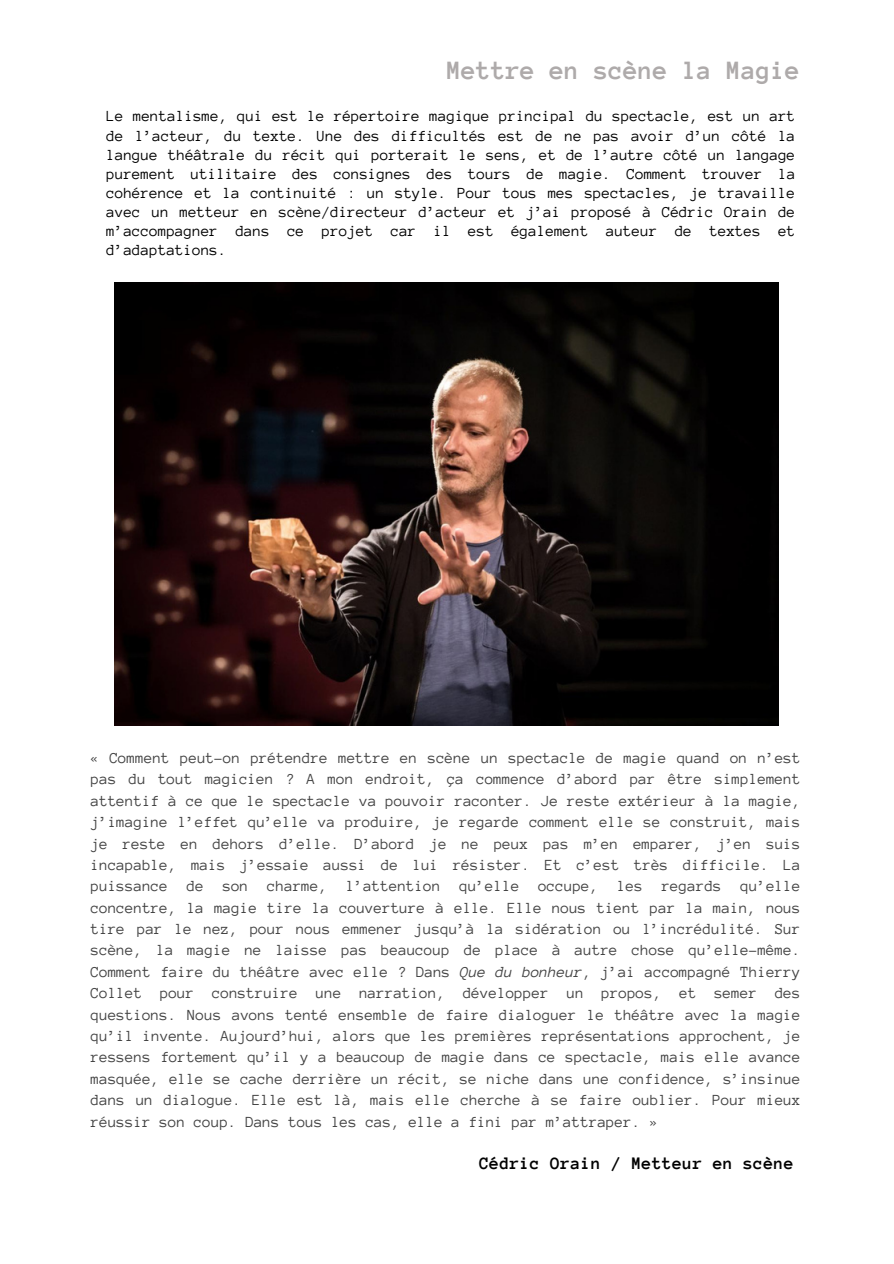
<style>
.page{position:relative;width:894px;height:1264px;background:#fff}
.page>*{position:absolute;margin:0;border:0;box-sizing:border-box;transform-origin:0 0}
.t1{font:700 27px "Anonymous Pro";color:#aeaaaa}
.t2{font:700 18px "Anonymous Pro";letter-spacing:.02em;color:#000}
.t3{font:15.75px/21.3px "Anonymous Pro";color:#434343;text-align:justify}
.t4{font:15.75px/19.2px "Anonymous Pro";color:#000;text-align:justify}
.s1{font-style:italic}
</style>
<div class="page">
<img style="left:114px;top:282px;width:664px;height:443px">
<h1 class="t1" style="left:446px;top:57px;width:355px">Mettre en scène la Magie</h1>
<p class="t4" style="left:106px;top:107px;width:690px">Le mentalisme, qui est le répertoire magique principal du spectacle, est un art de l’acteur, du texte. Une des difficultés est de ne pas avoir d’un côté la langue théâtrale du récit qui porterait le sens, et de l’autre côté un langage purement utilitaire des consignes des tours de magie. Comment trouver la cohérence et la continuité : un style. Pour tous mes spectacles, je travaille avec un metteur en scène/directeur d’acteur et j’ai proposé à Cédric Orain de m’accompagner dans ce projet car il est également auteur de textes et d’adaptations.</p>
<p class="t3" style="left:91px;top:747px;width:711px">« Comment peut-on prétendre mettre en scène un spectacle de magie quand on n’est pas du tout magicien ? A mon endroit, ça commence d’abord par être simplement attentif à ce que le spectacle va pouvoir raconter. Je reste extérieur à la magie, j’imagine l’effet qu’elle va produire, je regarde comment elle se construit, mais je reste en dehors d’elle. D’abord je ne peux pas m’en emparer, j’en suis incapable, mais j’essaie aussi de lui résister. Et c’est très difficile. La puissance de son charme, l’attention qu’elle occupe, les regards qu’elle concentre, la magie tire la couverture à elle. Elle nous tient par la main, nous tire par le nez, pour nous emmener jusqu’à la sidération ou l’incrédulité. Sur scène, la magie ne laisse pas beaucoup de place à autre chose qu’elle-même.<br>Comment faire du théâtre avec elle ? Dans <span class="s1">Que du bonheur</span>, j’ai accompagné Thierry Collet pour construire une narration, développer un propos, et semer des questions. Nous avons tenté ensemble de faire dialoguer le théâtre avec la magie qu’il invente. Aujourd’hui, alors que les premières représentations approchent, je ressens fortement qu’il y a beaucoup de magie dans ce spectacle, mais elle avance masquée, elle se cache derrière un récit, se niche dans une confidence, s’insinue dans un dialogue. Elle est là, mais elle cherche à se faire oublier. Pour mieux réussir son coup. Dans tous les cas, elle a fini par m’attraper. »</p>
<p class="t2" style="left:479px;top:1153px;width:316px">Cédric Orain / Metteur en scène</p>
</div>
